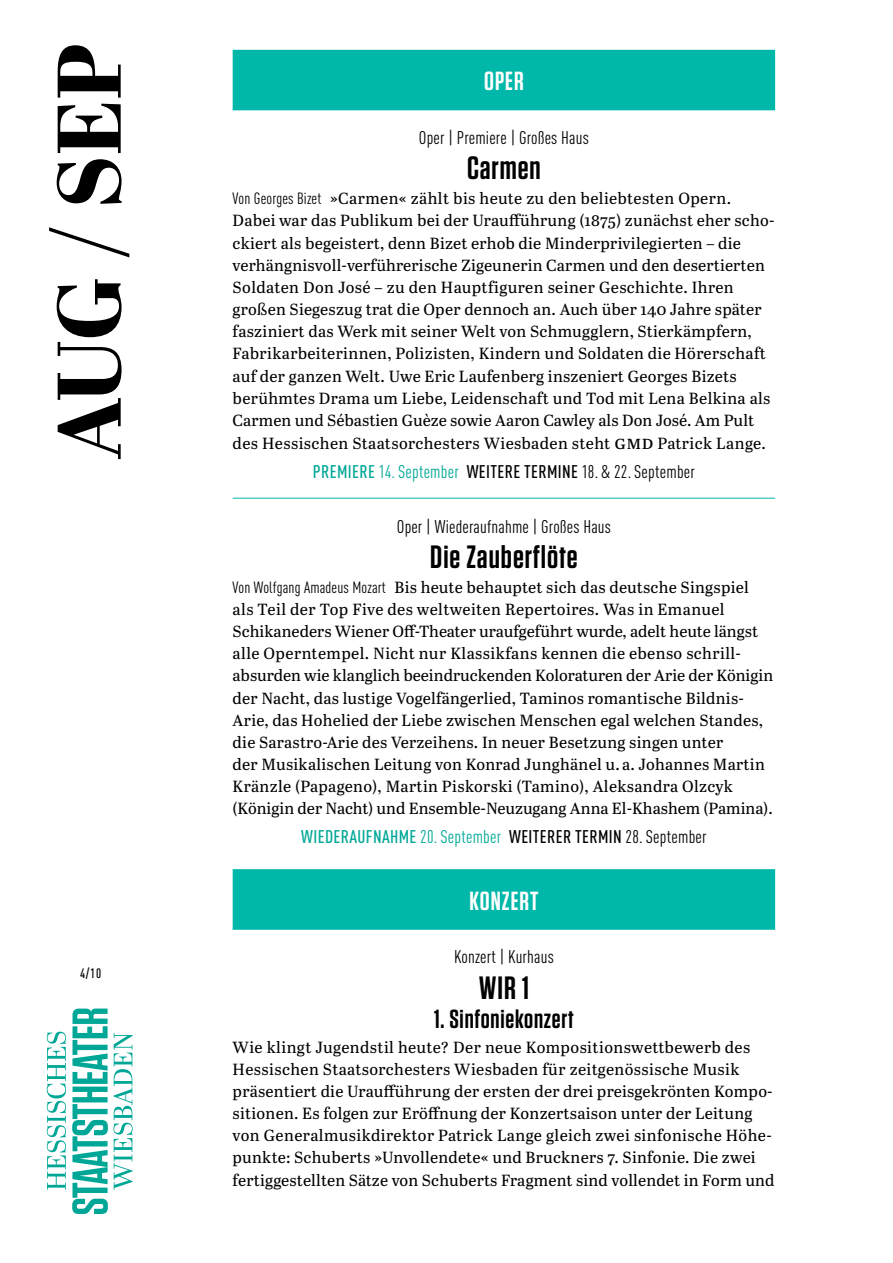
<style>
.page{position:relative;width:893px;height:1263px;background:#fff}
.page>*{position:absolute;margin:0;border:0;box-sizing:border-box;transform-origin:0 0}
.t1{font:800 90px "Abril Display";letter-spacing:-.005em;color:#000}
.t2{font:600 32.25px "Tungsten";letter-spacing:.03em;color:#000}
.t3{font:600 26.25px "Tungsten";letter-spacing:.03em;color:#000}
.t4{font:600 26.25px "Tungsten";letter-spacing:.04em;color:#fff}
.t5{font:condensed 18.15px "DIN Pro";letter-spacing:.01em;color:#000}
.t6{font:500 condensed 18.15px "DIN Pro";letter-spacing:.02em;color:#00a796}
.t7{font:16.05px/22.2px "Abril Text";letter-spacing:.015em;color:#000}
.t8{font:500 condensed 13.5px "DIN Pro";color:#000}
.s1{font-family:"DIN Pro";font-stretch:condensed}
.s2{font-size:19.2px}
.s3{font-weight:500;color:#00a796}
.s4{color:#00a796}
.s5{font-weight:500}
.s6{font-weight:400}
.s7{color:#000}
.s8{font-weight:400;color:#000}
</style>
<div class="page">
<svg style="left:47px;top:1032px;width:19px;height:158px"></svg>
<svg style="left:72px;top:1008px;width:61px;height:206px"></svg>
<div style="left:233px;top:50px;width:542px;height:60px;background:#00b8a9"></div>
<hr style="left:233px;top:498px;width:542px;height:1px;background:#00b8a9">
<div style="left:233px;top:869px;width:542px;height:60px;background:#00b8a9"></div>
<hr style="left:233px;top:929px;width:542px;height:1px;background:#00b8a9">
<h1 class="t1" style="left:26px;top:459px;width:418px;rotate:-90deg">AUG / SEP</h1>
<p class="t8" style="left:80px;top:963px;width:23px">4/10</p>
<h3 class="t4" style="left:484px;top:67px;width:41px">OPER</h3>
<p class="t5" style="left:419px;top:125px;width:171px">Oper | Premiere | Großes Haus</p>
<h2 class="t2" style="left:467px;top:151px;width:75px">Carmen</h2>
<p class="t7" style="left:233px;top:187px;width:543px"><span class="s1">Von Georges Bizet</span> »Carmen« zählt bis heute zu den beliebtesten Opern.<br>Dabei war das Publikum bei der Uraufführung (1875) zunächst eher scho&shy;ckiert als begeistert, denn Bizet erhob die Minderprivilegierten – die verhängnisvoll- verführerische Zigeunerin Carmen und den desertierten Soldaten Don José – zu den Hauptfiguren seiner Geschichte. Ihren großen Sieges zug trat die Oper dennoch an. Auch über 140 Jahre später fasziniert das Werk mit seiner Welt von Schmugglern, Stierkämpfern, Fabrikarbeiterinnen, Polizisten, Kindern und Soldaten die Hörerschaft auf der ganzen Welt. Uwe Eric Laufenberg insze niert Georges Bizets berühmtes Drama um Liebe, Leidenschaft und Tod mit Lena Belkina als Carmen und Sébastien Guèze sowie Aaron Cawley als Don José. Am Pult des Hessischen Staatsorchesters Wiesbaden steht <span class="s2">gmd</span> Patrick Lange.</p>
<p class="t5" style="left:313px;top:458px;width:384px"><span class="s3">PREMIERE</span> <span class="s4">14. September</span> <span class="s5">WEITERE TERMINE</span> 18. &amp; 22. September</p>
<p class="t5" style="left:397px;top:513px;width:216px">Oper | Wiederaufnahme | Großes Haus</p>
<h2 class="t2" style="left:430px;top:540px;width:149px">Die Zauberflöte</h2>
<p class="t7" style="left:233px;top:575px;width:542px"><span class="s1">Von Wolfgang Amadeus Mozart</span> Bis heute behauptet sich das deutsche Singspiel als Teil der Top Five des weltweiten Repertoires. Was in Emanuel Schikaneders Wiener Off-Theater uraufgeführt wurde, adelt heute längst alle Operntempel. Nicht nur Klassikfans kennen die ebenso schrill&shy;absurden wie klanglich beeindruckenden Koloraturen der Arie der Königin der Nacht, das lustige Vogelfängerlied, Taminos romantische Bildnis-Arie, das Hohelied der Liebe zwischen Menschen egal welchen Standes, die Sarastro-Arie des Verzeihens. In neuer Besetzung singen unter<br>der Musikalischen Leitung von Konrad Junghänel u. a. Johannes Martin Kränzle (Papageno), Martin Piskorski (Tamino), Aleksandra Olzcyk<br>( Königin der Nacht) und Ensemble-Neuzugang Anna El-Khashem (Pamina).</p>
<p class="t6" style="left:301px;top:823px;width:407px">WIEDERAUFNAHME <span class="s6">20. September</span> <span class="s7">WEITERER TERMIN</span> <span class="s8">28. September</span></p>
<h3 class="t4" style="left:469px;top:887px;width:70px">KONZERT</h3>
<p class="t5" style="left:454px;top:944px;width:101px">Konzert | Kurhaus</p>
<h2 class="t2" style="left:479px;top:970px;width:52px">WIR 1</h2>
<h3 class="t3" style="left:434px;top:1005px;width:141px">1. Sinfoniekonzert</h3>
<p class="t7" style="left:233px;top:1035px;width:543px">Wie klingt Jugendstil heute? Der neue Kompositionswettbewerb des Hessischen Staatsorchesters Wiesbaden für zeitgenössische Musik präsentiert die Uraufführung der ersten der drei preisgekrönten Kompo&shy;sitionen. Es folgen zur Eröffnung der Konzertsaison unter der Leitung von Generalmusikdirektor Patrick Lange gleich zwei sinfonische Höhe&shy;punkte: Schuberts »Unvollendete« und Bruckners 7. Sinfonie. Die zwei fertiggestellten Sätze von Schuberts Fragment sind vollendet in Form und</p>
</div>
